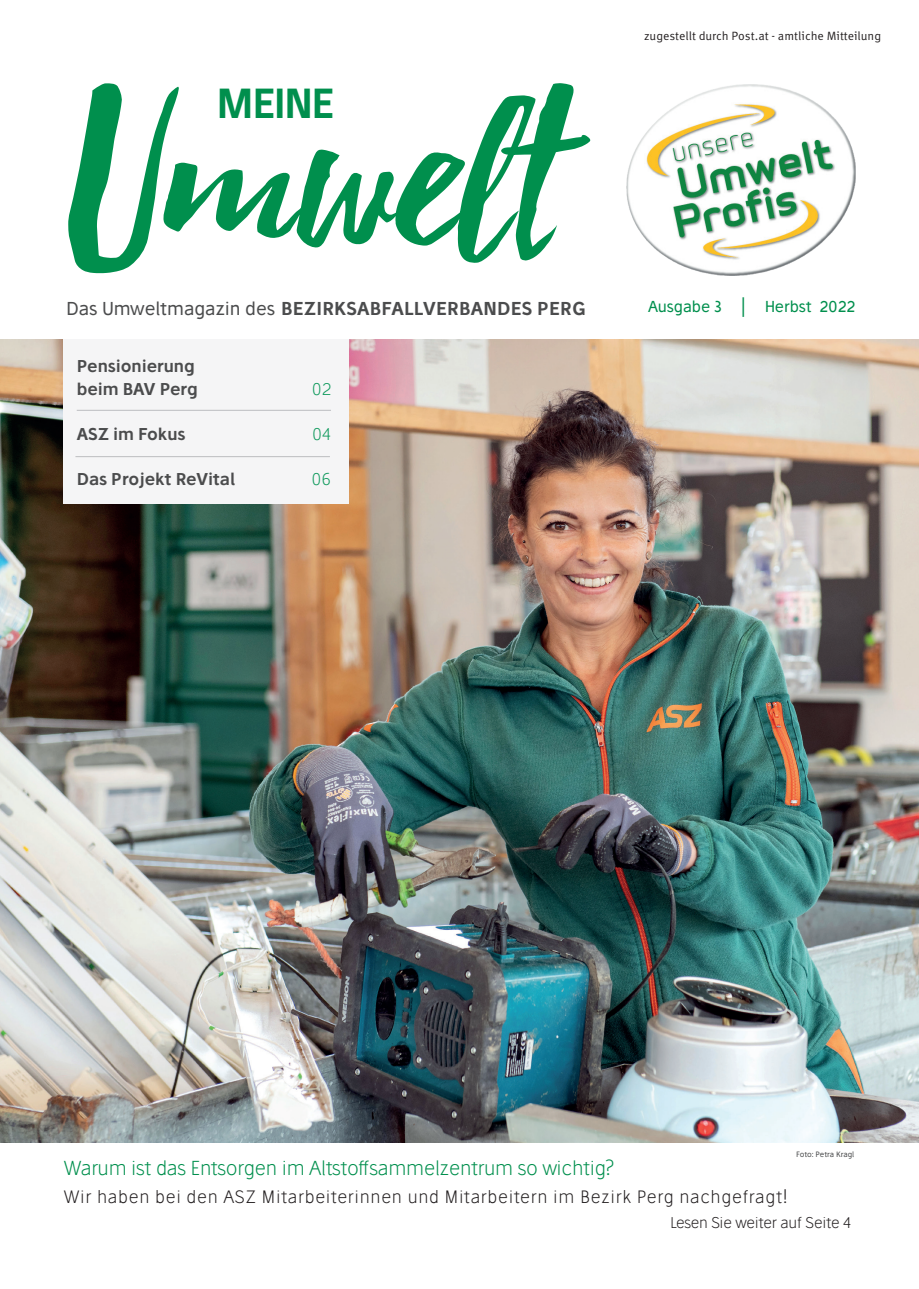
<style>
.page{position:relative;width:919px;height:1289px;background:#fff}
.page>*{position:absolute;margin:0;border:0;box-sizing:border-box;transform-origin:0 0}
.t1{font:600 40.5px "Stilu";letter-spacing:-.04em;color:#008f4d;scale:.94 1}
.t2{font:300 19.5px "Stilu";letter-spacing:-.01em;color:#008f4d}
.t3{font:600 18px "Stilu";letter-spacing:.01em;color:#4b4c4d}
.t4{font:300 17.25px "Stilu";letter-spacing:.04em;color:#231f20}
.t5{font:600 16.5px/22.5px "Stilu";color:#4b4c4d}
.t6{font:300 16.5px "Stilu";color:#109a5d}
.t7{font:15.3px "Stilu";color:#008f4d}
.t8{font:300 15px "Stilu";letter-spacing:-.01em;color:#231f20}
.t9{font:12px "Meta Correspondence OT";color:#231f20}
.t10{font:7.5px "Stilu";letter-spacing:-.015em;color:#4b4c4d}
.s1{font-weight:400}
.s2{font-size:19.65px}
</style>
<div class="page">
<img style="left:0;top:339px;width:918px;height:803px">
<div style="left:64px;top:339px;width:285px;height:164px;background:#f5f5f6"></div>
<hr style="left:77px;top:410px;width:254px;height:1px;background:#bcbdc0">
<svg style="left:180px;top:83px;width:411px;height:180px"></svg>
<svg style="left:68px;top:83px;width:112px;height:190px"></svg>
<img style="left:626px;top:84px;width:229px;height:191px">
<hr style="left:75px;top:456px;width:255px;height:1px;background:#bcbdc0">
<h1 class="t1" style="left:217px;top:76px;width:127px">MEINE</h1>
<p class="t9" style="left:644px;top:29px;width:238px">zugestellt durch Post.at - amtliche Mitteilung</p>
<p class="t3" style="left:66px;top:297px;width:521px"><span class="s1">Das Umweltmagazin des</span> BEZIRKSABFALLVERBANDES PERG</p>
<p class="t7" style="left:648px;top:297px;width:208px">Ausgabe 3 <span class="s2">|</span> Herbst 2022</p>
<p class="t5" style="left:77px;top:354px;width:123px">Pensionierung beim BAV Perg</p>
<p class="t6" style="left:312px;top:378px;width:21px">02</p>
<p class="t5" style="left:77px;top:422px;width:110px">ASZ im Fokus</p>
<p class="t6" style="left:312px;top:423px;width:20px">04</p>
<p class="t5" style="left:77px;top:467px;width:160px">Das Projekt ReVital</p>
<p class="t6" style="left:311px;top:468px;width:21px">06</p>
<p class="t10" style="left:796px;top:1149px;width:59px">Foto: Petra Kragl</p>
<p class="t2" style="left:64px;top:1154px;width:551px">Warum ist das Entsorgen im Altstoffsammelzentrum so wichtig?</p>
<p class="t4" style="left:64px;top:1185px;width:725px">Wir haben bei den ASZ Mitarbeiterinnen und Mitarbeitern im Bezirk Perg nachgefragt!</p>
<p class="t8" style="left:670px;top:1212px;width:182px">Lesen Sie weiter auf Seite 4</p>
</div>
